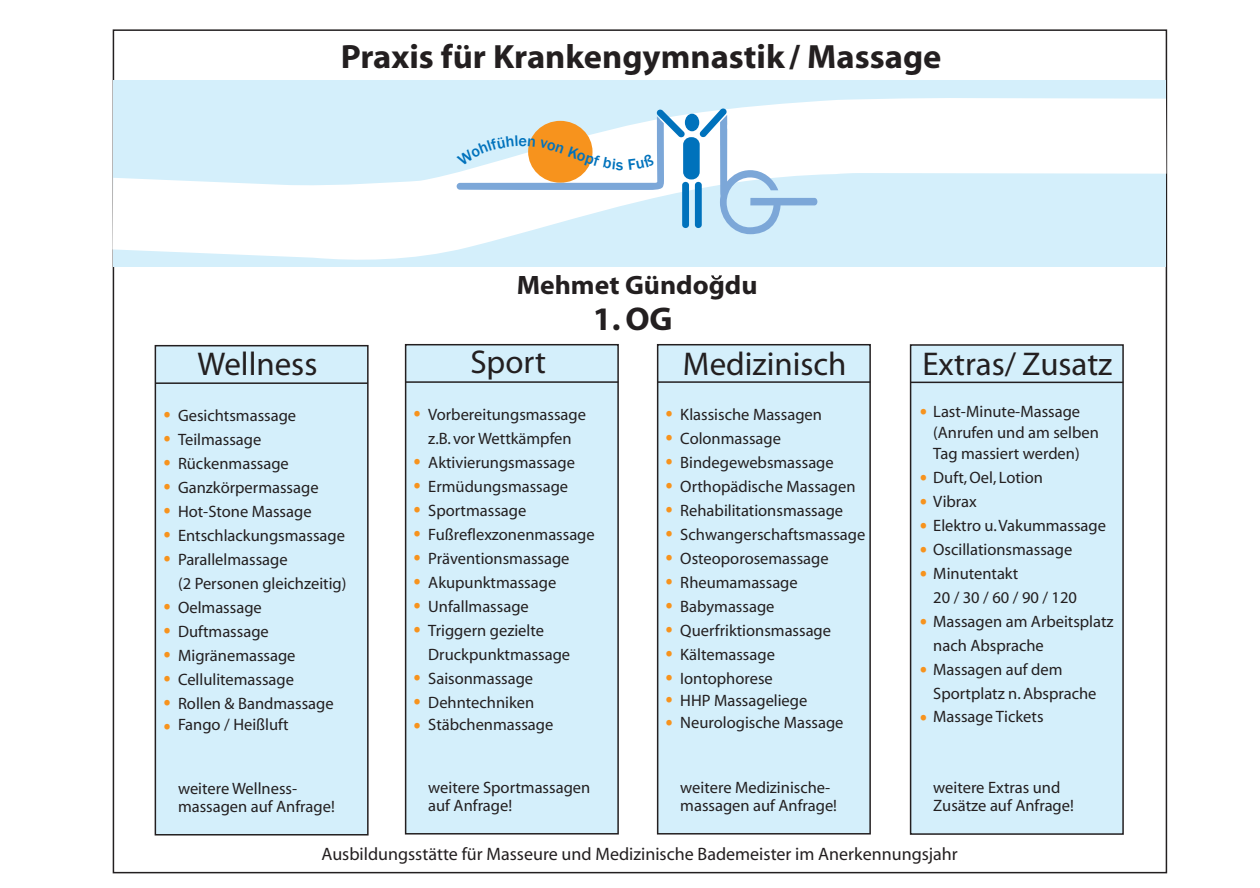
<style>
.page{position:relative;width:1260px;height:888px;background:#fff}
.page>*{position:absolute;margin:0;border:0;box-sizing:border-box;transform-origin:0 0}
.t1{font:45px/48px "Myriad";color:#f7931d}
.t2{font:700 33.75px "Myriad";color:#231f20}
.t3{font:33px "Myriad";color:#231f20}
.t4{font:700 33px "Myriad";color:#231f20}
.t5{font:700 26.7px "Myriad";color:#231f20;scale:1.04 1}
.t6{font:18px "Myriad";color:#231f20}
.t7{font:16.5px/24px "Myriad";color:#231f20}
</style>
<div class="page">
<div style="left:155px;top:345px;width:214px;height:490px;background:#d4effb;border:2px solid #231f20"></div>
<hr style="left:155px;top:382px;width:213px;height:2px;background:#231f20">
<div style="left:405px;top:344px;width:214px;height:490px;background:#d4effb;border:2px solid #231f20"></div>
<hr style="left:406px;top:381px;width:212px;height:2px;background:#231f20">
<div style="left:657px;top:344px;width:214px;height:490px;background:#d4effb;border:2px solid #231f20"></div>
<hr style="left:658px;top:381px;width:212px;height:2px;background:#231f20">
<div style="left:910px;top:344px;width:214px;height:491px;background:#d4effb;border:2px solid #231f20"></div>
<hr style="left:911px;top:382px;width:212px;height:1px;background:#231f20">
<div style="left:113px;top:80px;width:1053px;height:186px;background:#d4effb"></div>
<svg style="left:112px;top:98px;width:1054px;height:163px"></svg>
<svg style="left:711px;top:275px;width:11px;height:5px"></svg>
<div style="left:685px;top:114px;width:14px;height:17px;background:#0072bc;border-radius:50%"></div>
<div style="left:683px;top:137px;width:17px;height:42px;background:#0072bc;border-radius:8px"></div>
<div style="left:682px;top:182px;width:7px;height:46px;background:#0072bc;border-radius:3px"></div>
<div style="left:695px;top:182px;width:7px;height:46px;background:#0072bc;border-radius:3px"></div>
<svg style="left:699px;top:108px;width:118px;height:126px"></svg>
<svg style="left:457px;top:109px;width:228px;height:81px"></svg>
<h2 class="t2" style="left:341px;top:39px;width:602px">Praxis für Krankengymnastik/ Massage</h2>
<h3 class="t3" style="left:198px;top:348px;width:121px">Wellness</h3>
<h1 class="t1" style="left:162px;top:379px;width:11px">.</h1>
<h1 class="t1" style="left:162px;top:403px;width:11px">.</h1>
<h1 class="t1" style="left:162px;top:427px;width:11px">.</h1>
<h1 class="t1" style="left:162px;top:451px;width:11px">.</h1>
<h1 class="t1" style="left:162px;top:475px;width:11px">.</h1>
<h1 class="t1" style="left:162px;top:499px;width:11px">.</h1>
<h1 class="t1" style="left:162px;top:523px;width:11px">. .</h1>
<h1 class="t1" style="left:162px;top:595px;width:11px">.</h1>
<h1 class="t1" style="left:162px;top:619px;width:11px">.</h1>
<h1 class="t1" style="left:162px;top:643px;width:11px">.</h1>
<h1 class="t1" style="left:162px;top:667px;width:11px">.</h1>
<h1 class="t1" style="left:162px;top:691px;width:11px">.</h1>
<p class="t7" style="left:178px;top:404px;width:170px">Gesichtsmassage<br>Teilmassage<br>Rückenmassage<br>Ganzkörpermassage<br>Hot-Stone Massage<br>Entschlackungsmassage<br>Parallelmassage<br>(2 Personen gleichzeitig)<br>Oelmassage<br>Duftmassage<br>Migränemassage<br>Cellulitemassage<br>Rollen &amp; Bandmassage</p>
<p class="t7" style="left:178px;top:713px;width:112px">Fango / Heißluft</p>
<h3 class="t5" style="left:517px;top:271px;width:233px">Mehmet Gündogdu</h3>
<h3 class="t3" style="left:470px;top:345px;width:77px">Sport</h3>
<h3 class="t4" style="left:593px;top:302px;width:81px">1.OG</h3>
<h3 class="t3" style="left:683px;top:347px;width:165px">Medizinisch</h3>
<h1 class="t1" style="left:412px;top:378px;width:11px">. .</h1>
<h1 class="t1" style="left:412px;top:450px;width:11px">.</h1>
<h1 class="t1" style="left:412px;top:474px;width:11px">.</h1>
<h1 class="t1" style="left:412px;top:498px;width:11px">.</h1>
<h1 class="t1" style="left:412px;top:522px;width:11px">.</h1>
<h1 class="t1" style="left:412px;top:546px;width:11px">.</h1>
<h1 class="t1" style="left:412px;top:570px;width:11px">.</h1>
<h1 class="t1" style="left:412px;top:594px;width:11px">. .</h1>
<h1 class="t1" style="left:412px;top:666px;width:11px">.</h1>
<h1 class="t1" style="left:412px;top:690px;width:11px">.</h1>
<p class="t7" style="left:428px;top:403px;width:168px">Vorbereitungsmassage z.B. vor Wettkämpfen<br>Aktivierungsmassage<br>Ermüdungsmassage<br>Sportmassage<br>Fußreflexzonenmassage<br>Präventionsmassage<br>Akupunktmassage<br>Unfallmassage<br>Triggern gezielte<br>Druckpunktmassage<br>Saisonmassage<br>Dehntechniken</p>
<p class="t7" style="left:428px;top:713px;width:127px">Stäbchenmassage</p>
<h1 class="t1" style="left:664px;top:378px;width:11px">.</h1>
<h1 class="t1" style="left:664px;top:402px;width:11px">.</h1>
<h1 class="t1" style="left:664px;top:426px;width:11px">.</h1>
<h1 class="t1" style="left:664px;top:450px;width:11px">.</h1>
<h1 class="t1" style="left:664px;top:474px;width:11px">.</h1>
<h1 class="t1" style="left:664px;top:498px;width:11px">.</h1>
<h1 class="t1" style="left:664px;top:522px;width:11px">.</h1>
<h1 class="t1" style="left:664px;top:546px;width:11px">.</h1>
<h1 class="t1" style="left:664px;top:570px;width:11px">.</h1>
<h1 class="t1" style="left:664px;top:594px;width:11px">.</h1>
<h1 class="t1" style="left:664px;top:618px;width:11px">.</h1>
<h1 class="t1" style="left:664px;top:642px;width:11px">.</h1>
<h1 class="t1" style="left:664px;top:665px;width:11px">.</h1>
<h1 class="t1" style="left:664px;top:687px;width:11px">.</h1>
<p class="t7" style="left:680px;top:403px;width:187px">Klassische Massagen<br>Colonmassage<br>Bindegewebsmassage<br>Orthopädische Massagen<br>Rehabilitationsmassage<br>Schwangerschaftsmassage<br>Osteoporosemassage<br>Rheumamassage<br>Babymassage<br>Querfriktionsmassage<br>Kältemassage<br>Iontophorese</p>
<p class="t7" style="left:680px;top:690px;width:165px;line-height:21.8px">HHP Massageliege<br>Neurologische Massage</p>
<h3 class="t3" style="left:922px;top:348px;width:192px">Extras/ Zusatz</h3>
<p class="t7" style="left:933px;top:401px;width:167px;line-height:21px">Last-Minute-Massage (Anrufen und am selben<br>Tag massiert werden)</p>
<p class="t7" style="left:933px;top:466px;width:182px">Duft,Oel, Lotion<br>Vibrax<br>Elektro u.Vakummassage<br>Oscillationsmassage<br>Minutentakt<br>20/30/60/90/120<br>Massagen am Arbeitsplatz nach Absprache<br>Massagen auf dem<br>Sportplatz n.Absprache<br>Massage Tickets</p>
<h1 class="t1" style="left:918px;top:368px;width:11px;line-height:66px">. .</h1>
<h1 class="t1" style="left:918px;top:467px;width:11px">.</h1>
<h1 class="t1" style="left:918px;top:491px;width:11px">.</h1>
<h1 class="t1" style="left:918px;top:515px;width:11px">.</h1>
<h1 class="t1" style="left:918px;top:539px;width:11px;text-align:justify">. . . .</h1>
<p class="t7" style="left:178px;top:780px;width:158px;line-height:18px">weitere Wellness&shy;massagen auf Anfrage!</p>
<p class="t7" style="left:428px;top:779px;width:164px;line-height:18px">weitere Sportmassagen auf Anfrage!</p>
<p class="t7" style="left:680px;top:779px;width:158px;line-height:18px">weitere Medizinische&shy;massagen auf Anfrage!</p>
<p class="t7" style="left:933px;top:779px;width:142px;line-height:18px">weitere Extras und<br>Zusätze auf Anfrage!</p>
<p class="t6" style="left:322px;top:845px;width:638px">Ausbildungsstätte für Masseure und Medizinische Bademeister im Anerkennungsjahr</p>
</div>
